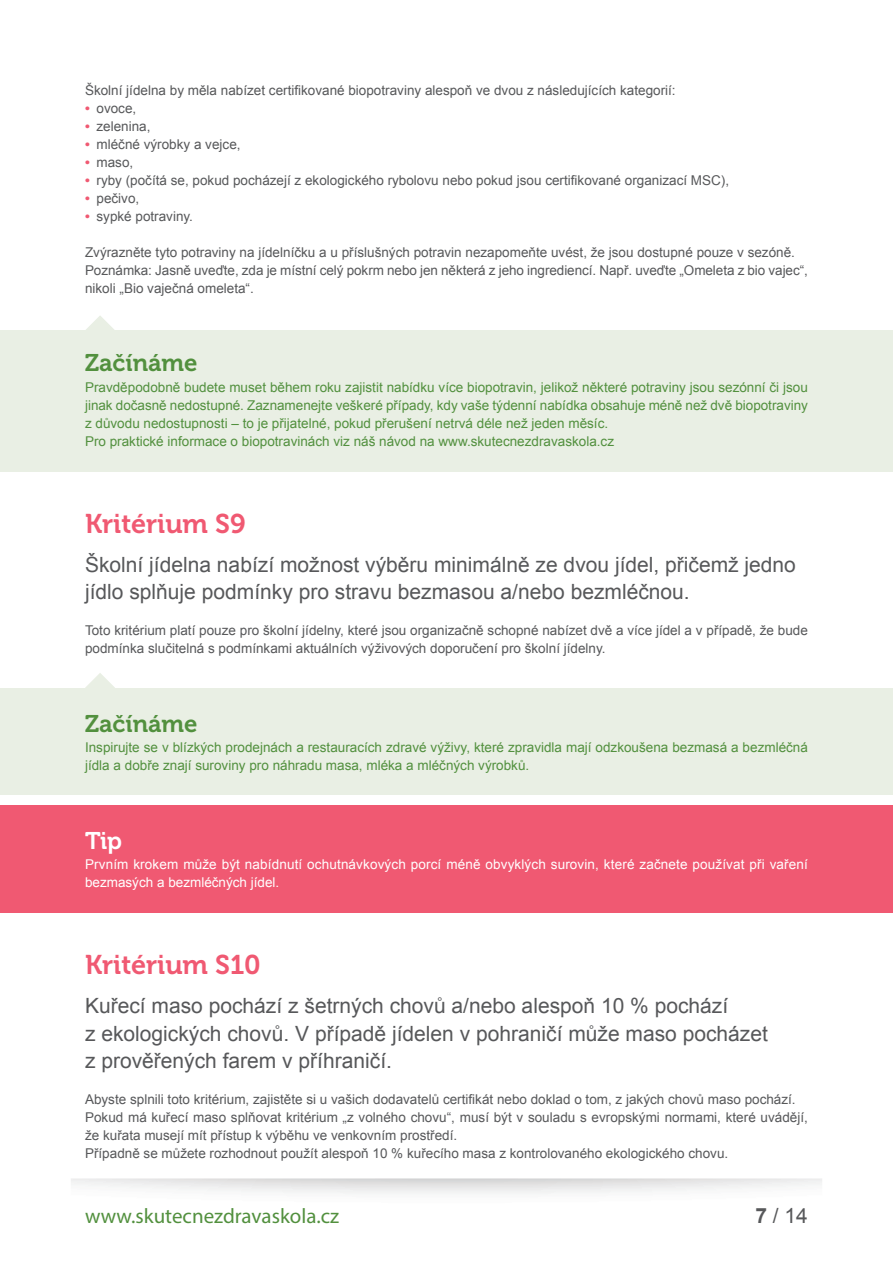
<style>
.page{position:relative;width:893px;height:1263px;background:#fff}
.page>*{position:absolute;margin:0;border:0;box-sizing:border-box;transform-origin:0 0}
.t1{font:27px "Museo 700";color:#f05972}
.t2{font:24px "Museo 700";color:#52903e}
.t3{font:24px "Museo 700";color:#fff}
.t4{font:21px/27px "Arial";color:#57585a}
.t5{font:21px "Myriad Pro";color:#52903e}
.t6{font:13.5px/18px "Arial";color:#57585a}
.t7{font:13.5px/18px "Arial";color:#52903e}
.t8{font:13.5px/18px "Arial";letter-spacing:.01em;color:#fff}
.s1{font-weight:700;color:#f05972}
.s2{font-weight:700}
</style>
<div class="page">
<div style="left:0;top:688px;width:893px;height:107px;background:#e9efe4"></div>
<div style="left:0;top:806px;width:893px;height:107px;background:#f05972"></div>
<svg style="left:85px;top:673px;width:30px;height:15px"></svg>
<div style="left:0;top:330px;width:893px;height:142px;background:#e9efe4"></div>
<svg style="left:86px;top:316px;width:28px;height:14px"></svg>
<svg style="left:71px;top:1178px;width:751px;height:16px"></svg>
<p class="t6" style="left:85px;top:81px;width:592px">Školní jídelna by měla nabízet certifikované biopotraviny alespoň ve dvou z následujících kategorií:</p>
<p class="t6" style="left:85px;top:99px;width:53px"><span class="s1">•</span> ovoce,</p>
<p class="t6" style="left:85px;top:117px;width:67px"><span class="s1">•</span> zelenina,</p>
<p class="t6" style="left:85px;top:135px;width:157px"><span class="s1">•</span> mléčné výrobky a vejce,</p>
<p class="t6" style="left:85px;top:153px;width:50px"><span class="s1">•</span> maso,</p>
<p class="t6" style="left:85px;top:171px;width:646px"><span class="s1">•</span> ryby (počítá se, pokud pocházejí z ekologického rybolovu nebo pokud jsou certifikované organizací MSC),</p>
<p class="t6" style="left:85px;top:189px;width:56px"><span class="s1">•</span> pečivo,</p>
<p class="t6" style="left:85px;top:207px;width:110px"><span class="s1">•</span> sypké potraviny.</p>
<p class="t6" style="left:85px;top:243px;width:724px">Zvýrazněte tyto potraviny na jídelníčku a u příslušných potravin nezapomeňte uvést, že jsou dostupné pouze v sezóně.<br>Poznámka: Jasně uveďte, zda je místní celý pokrm nebo jen některá z jeho ingrediencí. Např. uveďte „Omeleta z bio vajec“, nikoli „Bio vaječná omeleta“.</p>
<h2 class="t2" style="left:85px;top:354px;width:114px">Začínáme</h2>
<p class="t7" style="left:85px;top:378px;width:724px">Pravděpodobně budete muset během roku zajistit nabídku více biopotravin, jelikož některé potraviny jsou sezónní či jsou jinak dočasně nedostupné. Zaznamenejte veškeré případy, kdy vaše týdenní nabídka obsahuje méně než dvě biopotraviny z důvodu nedostupnosti – to je přijatelné, pokud přerušení netrvá déle než jeden měsíc.<br>Pro praktické informace o biopotravinách viz náš návod na www.skutecnezdravaskola.cz</p>
<h1 class="t1" style="left:85px;top:513px;width:162px">Kritérium S9</h1>
<h3 class="t4" style="left:85px;top:552px;width:712px">Školní jídelna nabízí možnost výběru minimálně ze dvou jídel, přičemž jedno jídlo splňuje podmínky pro stravu bezmasou a/nebo bezmléčnou.</h3>
<p class="t6" style="left:85px;top:622px;width:724px">Toto kritérium platí pouze pro školní jídelny, které jsou organizačně schopné nabízet dvě a více jídel a v případě, že bude podmínka slučitelná s podmínkami aktuálních výživových doporučení pro školní jídelny.</p>
<h2 class="t2" style="left:85px;top:715px;width:114px">Začínáme</h2>
<p class="t7" style="left:85px;top:738px;width:724px">Inspirujte se v blízkých prodejnách a restauracích zdravé výživy, které zpravidla mají odzkoušena bezmasá a bezmléčná jídla a dobře znají suroviny pro náhradu masa, mléka a mléčných výrobků.</p>
<h2 class="t3" style="left:85px;top:831px;width:39px">Tip</h2>
<p class="t8" style="left:85px;top:855px;width:724px">Prvním krokem může být nabídnutí ochutnávkových porcí méně obvyklých surovin, které začnete používat při vaření bezmasých a bezmléčných jídel.</p>
<h1 class="t1" style="left:85px;top:954px;width:177px">Kritérium S10</h1>
<h3 class="t4" style="left:85px;top:993px;width:684px">Kuřecí maso pochází z šetrných chovů a/nebo alespoň 10 % pochází<br>z ekologických chovů. V případě jídelen v pohraničí může maso pocházet z prověřených farem v příhraničí.</h3>
<p class="t6" style="left:85px;top:1090px;width:724px">Abyste splnili toto kritérium, zajistěte si u vašich dodavatelů certifikát nebo doklad o tom, z jakých chovů maso pochází.<br>Pokud má kuřecí maso splňovat kritérium „z volného chovu“, musí být v souladu s evropskými normami, které uvádějí, že kuřata musejí mít přístup k výběhu ve venkovním prostředí.<br>Případně se můžete rozhodnout použít alespoň 10 % kuřecího masa z kontrolovaného ekologického chovu.</p>
<h3 class="t5" style="left:85px;top:1208px;width:256px">www.skutecnezdravaskola.cz</h3>
<h3 class="t4" style="left:755px;top:1202px;width:54px"><span class="s2">7</span>/14</h3>
</div>
